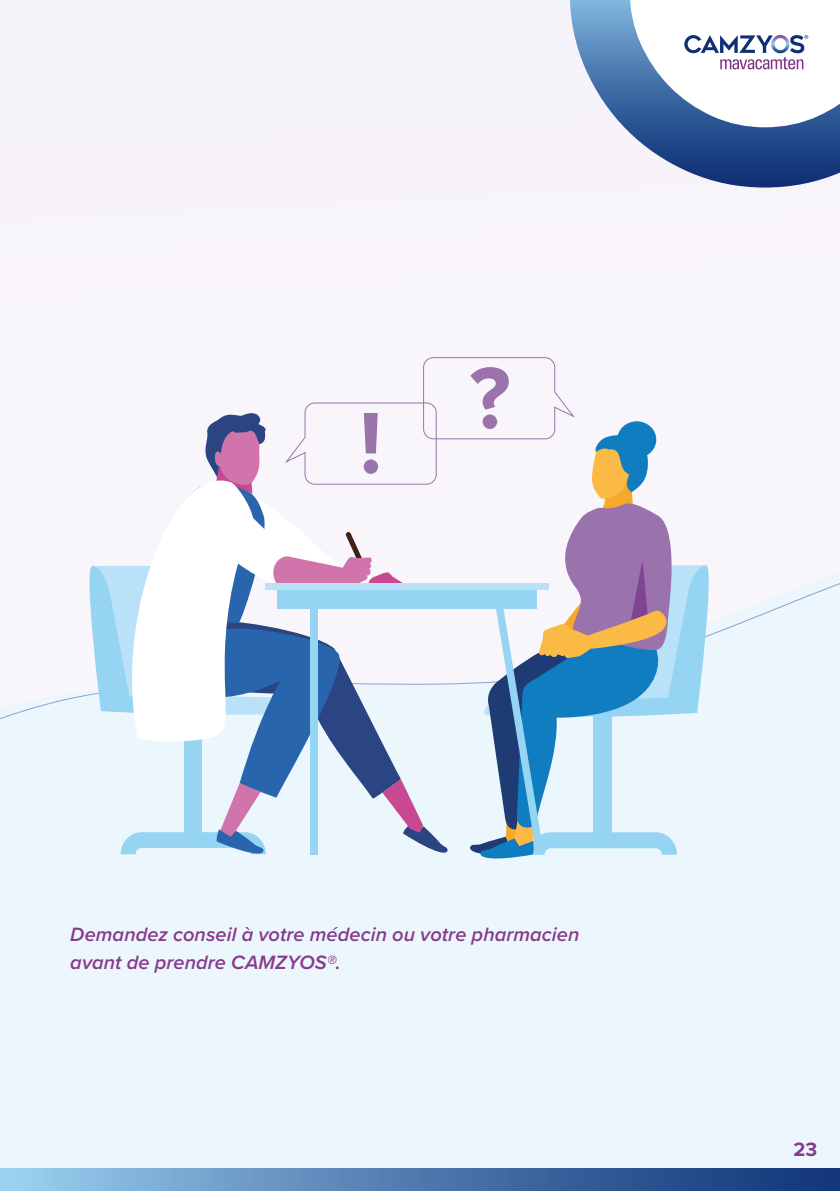
<style>
.page{position:relative;width:840px;height:1191px;background:#fff}
.page>*{position:absolute;margin:0;border:0;box-sizing:border-box;transform-origin:0 0}
.t1{font:700 90px "Proxima Nova";color:#9b73ac}
.t2{font:italic 600 20px/28px "Proxima Nova";letter-spacing:.005em;color:#873b8a}
.t3{font:700 20px "Proxima Nova";color:#873b8a}
</style>
<div class="page">
<div style="left:0;top:0;width:839px;height:995px;background:#f5f0f8"></div>
<div style="left:0;top:583px;width:839px;height:585px;background:#ecf7fd"></div>
<svg style="left:83px;top:357px;width:632px;height:504px"></svg>
<div style="left:0;top:1168px;width:839px;height:23px;background:linear-gradient(to right,#98cced,#0b2e74)"></div>
<svg style="left:570px;top:0;width:269px;height:187px"></svg>
<svg style="left:684px;top:35px;width:123px;height:34px"></svg>
<h1 class="t1" style="left:359px;top:376px;width:25px">!</h1>
<p class="t2" style="left:70px;top:919px;width:510px">Demandez conseil à votre médecin ou votre pharmacien avant de prendre CAMZYOS®.</p>
<p class="t3" style="left:793px;top:1134px;width:25px">23</p>
</div>
